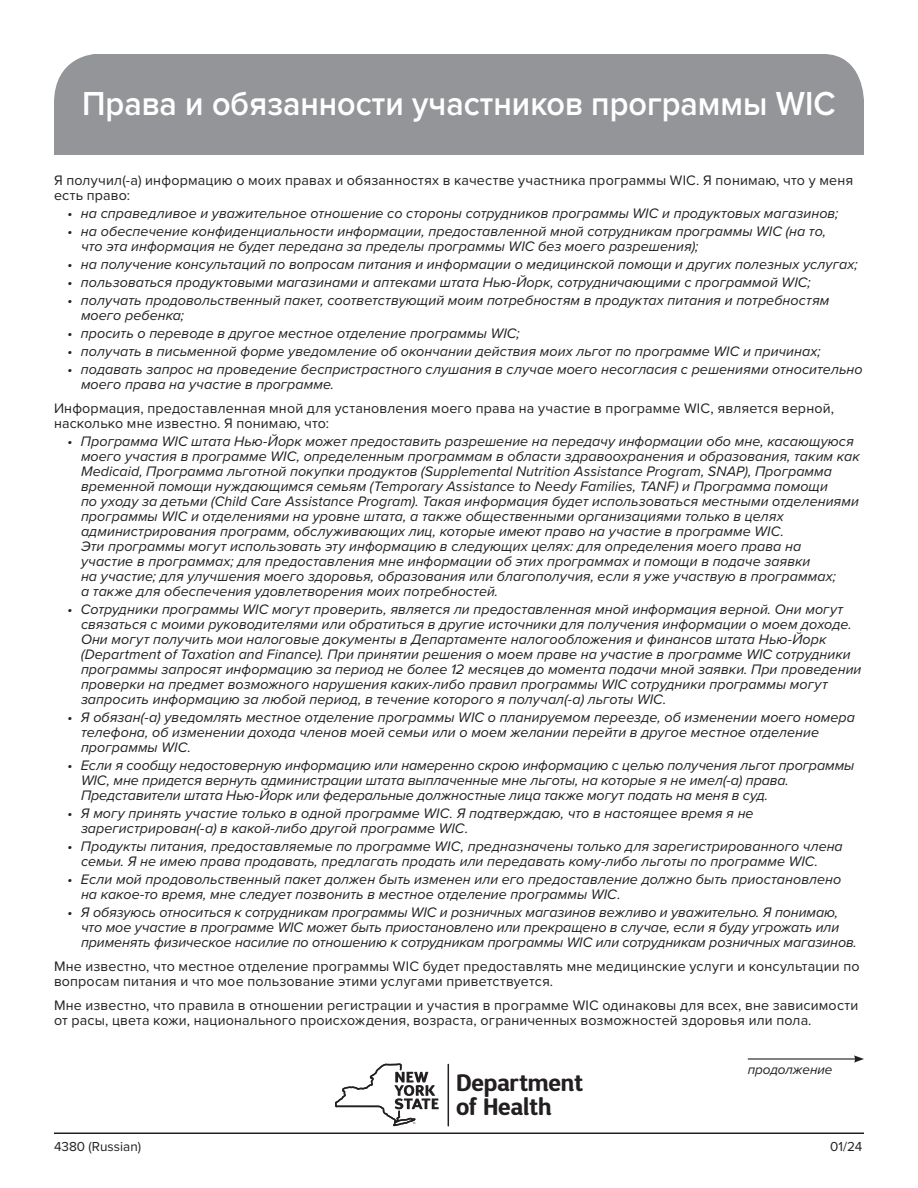
<style>
.page{position:relative;width:918px;height:1188px;background:#fff}
.page>*{position:absolute;margin:0;border:0;box-sizing:border-box;transform-origin:0 0}
.t1{font:600 34.5px "Proxima Nova";color:#fff;scale:.94 1}
.t2{font:700 23.85px/24.2px "D Sari";letter-spacing:-.01em;color:#231f20}
.Bullets{font:italic 14.25px/15px "Proxima Nova";letter-spacing:.005em;color:#231f20}
.Text{font:14.25px/15px "Proxima Nova";letter-spacing:.015em;color:#231f20}
.t3{font:13.5px "Proxima Nova";color:#231f20}
.t4{font:italic 13.5px "Proxima Nova";color:#231f20}
</style>
<div class="page">
<div style="left:54px;top:54px;width:810px;height:101px;background:#939598"></div>
<hr style="left:448px;top:1064px;width:1px;height:62px;background:#231f20">
<svg style="left:335px;top:1064px;width:104px;height:62px"></svg>
<hr style="left:54px;top:1132px;width:810px;height:2px;background:#231f20">
<hr style="left:748px;top:1058px;width:108px;height:2px;background:#231f20">
<svg style="left:854px;top:1055px;width:10px;height:8px"></svg>
<p class="t1" style="left:82px;top:78px;width:803px">Права и обязанности участников программы WIC</p>
<p class="Text" style="left:54px;top:172px;width:801px">Я получил(-а) информацию о моих правах и обязанностях в качестве участника программы WIC. Я понимаю, что у меня есть право:</p>
<p class="Bullets" style="left:68px;top:205px;width:773px">• на справедливое и уважительное отношение со стороны сотрудников программы WIC и продуктовых магазинов;</p>
<p class="Bullets" style="left:81px;top:223px;width:747px;text-indent:-14px">• на обеспечение конфиденциальности информации, предоставленной мной сотрудникам программы WIC (на то, что эта информация не будет передана за пределы программы WIC без моего разрешения);</p>
<p class="Bullets" style="left:68px;top:256px;width:792px">• на получение консультаций по вопросам питания и информации о медицинской помощи и других полезных услугах;</p>
<p class="Bullets" style="left:68px;top:274px;width:745px">• пользоваться продуктовыми магазинами и аптеками штата Нью-Йорк, сотрудничающими с программой WIC;</p>
<p class="Bullets" style="left:81px;top:292px;width:750px;text-indent:-14px">• получать продовольственный пакет, соответствующий моим потребностям в продуктах питания и потребностям моего ребенка;</p>
<p class="Bullets" style="left:68px;top:325px;width:454px">• просить о переводе в другое местное отделение программы WIC;</p>
<p class="Bullets" style="left:68px;top:343px;width:755px">• получать в письменной форме уведомление об окончании действия моих льгот по программе WIC и причинах;</p>
<p class="Bullets" style="left:81px;top:361px;width:783px;text-indent:-14px">• подавать запрос на проведение беспристрастного слушания в случае моего несогласия с решениями относительно моего права на участие в программе.</p>
<p class="Text" style="left:54px;top:400px;width:782px">Информация, предоставленная мной для установления моего права на участие в программе WIC, является верной, насколько мне известно. Я понимаю, что:</p>
<p class="Bullets" style="left:81px;top:433px;width:780px;text-indent:-14px">• Программа WIC штата Нью-Йорк может предоставить разрешение на передачу информации обо мне, касающуюся моего участия в программе WIC, определенным программам в области здравоохранения и образования, таким как Medicaid, Программа льготной покупки продуктов (Supplemental Nutrition Assistance Program, SNAP), Программа временной помощи нуждающимся семьям (Temporary Assistance to Needy Families, TANF) и Программа помощи<br>по уходу за детьми (Child Care Assistance Program). Такая информация будет использоваться местными отделениями программы WIC и отделениями на уровне штата, а также общественными организациями только в целях администрирования программ, обслуживающих лиц, которые имеют право на участие в программе WIC.<br>Эти программы могут использовать эту информацию в следующих целях: для определения моего права на<br>участие в программах; для предоставления мне информации об этих программах и помощи в подаче заявки<br>на участие; для улучшения моего здоровья, образования или благополучия, если я уже участвую в программах;<br>а также для обеспечения удовлетворения моих потребностей.</p>
<p class="Bullets" style="left:81px;top:601px;width:782px;text-indent:-14px">• Сотрудники программы WIC могут проверить, является ли предоставленная мной информация верной. Они могут связаться с моими руководителями или обратиться в другие источники для получения информации о моем доходе.<br>Они могут получить мои налоговые документы в Департаменте налогообложения и финансов штата Нью-Йорк (Department of Taxation and Finance). При принятии решения о моем праве на участие в программе WIC сотрудники программы запросят информацию за период не более 12 месяцев до момента подачи мной заявки. При проведении проверки на предмет возможного нарушения каких-либо правил программы WIC сотрудники программы могут запросить информацию за любой период, в течение которого я получал(-а) льготы WIC.</p>
<p class="Bullets" style="left:81px;top:709px;width:776px;text-indent:-14px">• Я обязан(-а) уведомлять местное отделение программы WIC о планируемом переезде, об изменении моего номера телефона, об изменении дохода членов моей семьи или о моем желании перейти в другое местное отделение программы WIC.</p>
<p class="Bullets" style="left:81px;top:757px;width:775px;text-indent:-14px">• Если я сообщу недостоверную информацию или намеренно скрою информацию с целью получения льгот программы<br>WIC, мне придется вернуть администрации штата выплаченные мне льготы, на которые я не имел(-а) права.<br>Представители штата Нью-Йорк или федеральные должностные лица также могут подать на меня в суд.</p>
<p class="Bullets" style="left:81px;top:805px;width:674px;text-indent:-14px">• Я могу принять участие только в одной программе WIC. Я подтверждаю, что в настоящее время я не зарегистрирован(-а) в какой-либо другой программе WIC.</p>
<p class="Bullets" style="left:81px;top:838px;width:763px;text-indent:-14px">• Продукты питания, предоставляемые по программе WIC, предназначены только для зарегистрированного члена семьи. Я не имею права продавать, предлагать продать или передавать кому-либо льготы по программе WIC.</p>
<p class="Bullets" style="left:81px;top:871px;width:762px;text-indent:-14px">• Если мой продовольственный пакет должен быть изменен или его предоставление должно быть приостановлено на какое-то время, мне следует позвонить в местное отделение программы WIC.</p>
<p class="Bullets" style="left:81px;top:904px;width:777px;text-indent:-14px">• Я обязуюсь относиться к сотрудникам программы WIC и розничных магазинов вежливо и уважительно. Я понимаю, что мое участие в программе WIC может быть приостановлено или прекращено в случае, если я буду угрожать или применять физическое насилие по отношению к сотрудникам программы WIC или сотрудникам розничных магазинов.</p>
<p class="Text" style="left:54px;top:958px;width:807px">Мне известно, что местное отделение программы WIC будет предоставлять мне медицинские услуги и консультации по вопросам питания и что мое пользование этими услугами приветствуется.</p>
<p class="Text" style="left:54px;top:997px;width:806px">Мне известно, что правила в отношении регистрации и участия в программе WIC одинаковы для всех, вне зависимости от расы, цвета кожи, национального происхождения, возраста, ограниченных возможностей здоровья или пола.</p>
<p class="t2" style="left:456px;top:1070px;width:128px">Department of Health</p>
<p class="t4" style="left:748px;top:1059px;width:86px">продолжение</p>
<p class="t3" style="left:54px;top:1136px;width:89px">4380 (Russian)</p>
<p class="t3" style="left:830px;top:1136px;width:34px">01/24</p>
</div>
